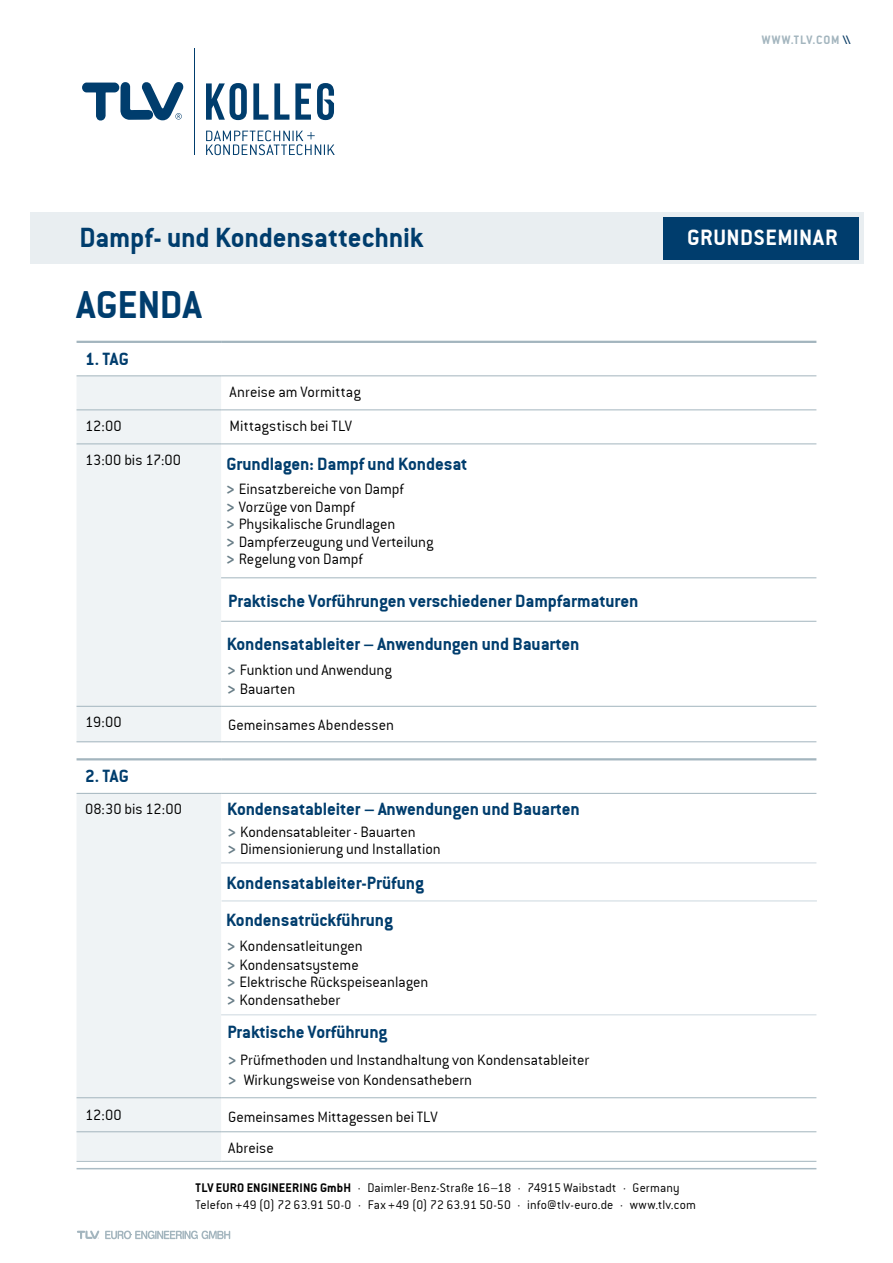
<style>
.page{position:relative;width:893px;height:1263px;background:#fff}
.page>*{position:absolute;margin:0;border:0;box-sizing:border-box;transform-origin:0 0}
.t1{font:42px "Conduit ITCTT Bold";letter-spacing:-.005em;color:#003d6d}
.t2{font:30px "Conduit ITCTT Bold";letter-spacing:-.005em;color:#003d6d}
.t3{font:24px "Conduit ITCTT Bold";letter-spacing:.02em;color:#fff}
.t4{font:19.2px "Conduit ITCTT Bold";letter-spacing:-.005em;color:#003d6d}
.t5{font:16.2px/17.5px "Conduit ITCTT Light";color:#000}
.t6{font:13.5px/16.5px "Conduit ITCTT Light";letter-spacing:.01em;color:#000}
.t7{font:13.2px "Conduit ITCTT Bold";letter-spacing:.065em;color:#a3b5be}
.s1{color:#003560}
.s2{font-family:"Conduit ITCTT Bold";font-size:18px;color:#697e88}
.s3{font-family:"Conduit ITCTT Bold"}
</style>
<div class="page">
<div style="left:30px;top:213px;width:833px;height:51px;background:#e6ebef"></div>
<div style="left:663px;top:217px;width:196px;height:42px;background:#003d6d"></div>
<svg style="left:77px;top:1230px;width:22px;height:9px"></svg>
<svg style="left:105px;top:1230px;width:125px;height:9px"></svg>
<hr style="left:77px;top:1168px;width:739px;height:1px;background:#aabbc4">
<svg style="left:82px;top:82px;width:102px;height:39px"></svg>
<hr style="left:194px;top:48px;width:1px;height:107px;background:#003d6d">
<svg style="left:206px;top:130px;width:129px;height:25px"></svg>
<svg style="left:206px;top:83px;width:41px;height:37px"></svg>
<svg style="left:253px;top:83px;width:15px;height:37px"></svg>
<svg style="left:274px;top:83px;width:15px;height:37px"></svg>
<svg style="left:295px;top:83px;width:16px;height:37px"></svg>
<svg style="left:317px;top:83px;width:17px;height:37px"></svg>
<div style="left:77px;top:376px;width:144px;height:365px;background:#eff3f5"></div>
<hr style="left:77px;top:375px;width:144px;height:1px;background:#a3b5be">
<hr style="left:221px;top:375px;width:595px;height:1px;background:#a3b5be">
<hr style="left:77px;top:409px;width:144px;height:1px;background:#a3b5be">
<hr style="left:221px;top:409px;width:595px;height:1px;background:#a3b5be">
<hr style="left:77px;top:443px;width:144px;height:1px;background:#a3b5be">
<hr style="left:221px;top:443px;width:595px;height:1px;background:#a3b5be">
<hr style="left:77px;top:706px;width:144px;height:1px;background:#a3b5be">
<hr style="left:221px;top:706px;width:595px;height:1px;background:#a3b5be">
<hr style="left:77px;top:741px;width:144px;height:1px;background:#a3b5be">
<hr style="left:221px;top:741px;width:595px;height:1px;background:#a3b5be">
<hr style="left:77px;top:341px;width:144px;height:2px;background:#a3b5be">
<hr style="left:221px;top:341px;width:595px;height:2px;background:#a3b5be">
<hr style="left:221px;top:577px;width:595px;height:1px;background:#a3b5be">
<hr style="left:221px;top:621px;width:595px;height:1px;background:#a3b5be">
<div style="left:77px;top:794px;width:144px;height:366px;background:#eff3f5"></div>
<hr style="left:77px;top:793px;width:144px;height:1px;background:#a3b5be">
<hr style="left:221px;top:793px;width:595px;height:1px;background:#a3b5be">
<hr style="left:77px;top:1097px;width:144px;height:1px;background:#a3b5be">
<hr style="left:221px;top:1097px;width:595px;height:1px;background:#a3b5be">
<hr style="left:77px;top:1131px;width:144px;height:1px;background:#a3b5be">
<hr style="left:221px;top:1131px;width:595px;height:1px;background:#a3b5be">
<hr style="left:77px;top:1161px;width:144px;height:1px;background:#a3b5be">
<hr style="left:221px;top:1161px;width:595px;height:1px;background:#a3b5be">
<hr style="left:77px;top:758px;width:144px;height:2px;background:#a3b5be">
<hr style="left:221px;top:758px;width:595px;height:2px;background:#a3b5be">
<hr style="left:221px;top:862px;width:595px;height:1px;background:#cdd8df">
<hr style="left:221px;top:1014px;width:595px;height:1px;background:#cdd8df">
<hr style="left:222px;top:900px;width:595px;height:1px;background:#cdd8df">
<p class="t7" style="left:762px;top:32px;width:90px">WWW.TLV.COM <span class="s1">\\</span></p>
<h2 class="t2" style="left:79px;top:220px;width:345px">Dampf- und Kondensattechnik</h2>
<h3 class="t3" style="left:687px;top:223px;width:152px">GRUNDSEMINAR</h3>
<h1 class="t1" style="left:77px;top:279px;width:127px">AGENDA</h1>
<p class="t4" style="left:85px;top:347px;width:45px">1. TAG</p>
<p class="t5" style="left:230px;top:382px;width:133px">Anreise am Vormittag</p>
<p class="t5" style="left:85px;top:416px;width:38px">12:00</p>
<p class="t5" style="left:230px;top:416px;width:124px">Mittagstisch bei TLV</p>
<p class="t5" style="left:85px;top:450px;width:98px">13:00 bis 17:00</p>
<p class="t4" style="left:227px;top:452px;width:242px">Grundlagen: Dampf und Kondesat</p>
<p class="t5" style="left:226px;top:480px;width:209px"><span class="s2">&gt;</span> Einsatzbereiche von Dampf<br><span class="s2">&gt;</span> Vorzüge von Dampf<br><span class="s2">&gt;</span> Physikalische Grundlagen<br><span class="s2">&gt;</span> Dampferzeugung und Verteilung <span class="s2">&gt;</span> Regelung von Dampf</p>
<p class="t4" style="left:228px;top:589px;width:412px">Praktische Vorführungen verschiedener Dampfarmaturen</p>
<p class="t4" style="left:227px;top:632px;width:354px">Kondensatableiter – Anwendungen und Bauarten</p>
<p class="t5" style="left:227px;top:660px;width:166px;line-height:19px"><span class="s2">&gt;</span> Funktion und Anwendung <span class="s2">&gt;</span> Bauarten</p>
<p class="t5" style="left:85px;top:713px;width:38px">19:00</p>
<p class="t5" style="left:228px;top:716px;width:168px">Gemeinsames Abendessen</p>
<p class="t4" style="left:85px;top:765px;width:45px">2. TAG</p>
<p class="t5" style="left:85px;top:800px;width:98px">08:30 bis 12:00</p>
<p class="t4" style="left:227px;top:797px;width:354px">Kondensatableiter – Anwendungen und Bauarten</p>
<p class="t5" style="left:227px;top:823px;width:215px"><span class="s2">&gt;</span> Kondensatableiter - Bauarten<br><span class="s2">&gt;</span> Dimensionierung und Installation</p>
<p class="t4" style="left:227px;top:871px;width:199px">Kondensatableiter-Prüfung</p>
<p class="t4" style="left:226px;top:909px;width:168px">Kondensatrückführung</p>
<p class="t5" style="left:227px;top:936px;width:138px;line-height:19px"><span class="s2">&gt;</span> Kondensatleitungen <span class="s2">&gt;</span> Kondensatsysteme</p>
<p class="t5" style="left:227px;top:974px;width:203px"><span class="s2">&gt;</span> Elektrische Rückspeiseanlagen <span class="s2">&gt;</span> Kondensatheber</p>
<p class="t4" style="left:227px;top:1020px;width:162px">Praktische Vorführung</p>
<p class="t5" style="left:227px;top:1050px;width:364px;line-height:19.5px"><span class="s2">&gt;</span> Prüfmethoden und Instandhaltung von Kondensatableiter <span class="s2">&gt;</span> Wirkungsweise von Kondensathebern</p>
<p class="t5" style="left:85px;top:1106px;width:38px">12:00</p>
<p class="t5" style="left:228px;top:1101px;width:211px;line-height:30.9px">Gemeinsames Mittagessen bei TLV<br>Abreise</p>
<p class="t6" style="left:196px;top:1179px;width:502px"><span class="s3">TLV EURO ENGINEERING GmbH</span> · Daimler-Benz-Straße 16–18 · 74915 Waibstadt · Germany<br>Telefon +49 (0) 72 63.91 50-0 · Fax +49 (0) 72 63.91 50-50 · info@tlv-euro.de · www.tlv.com</p>
</div>
